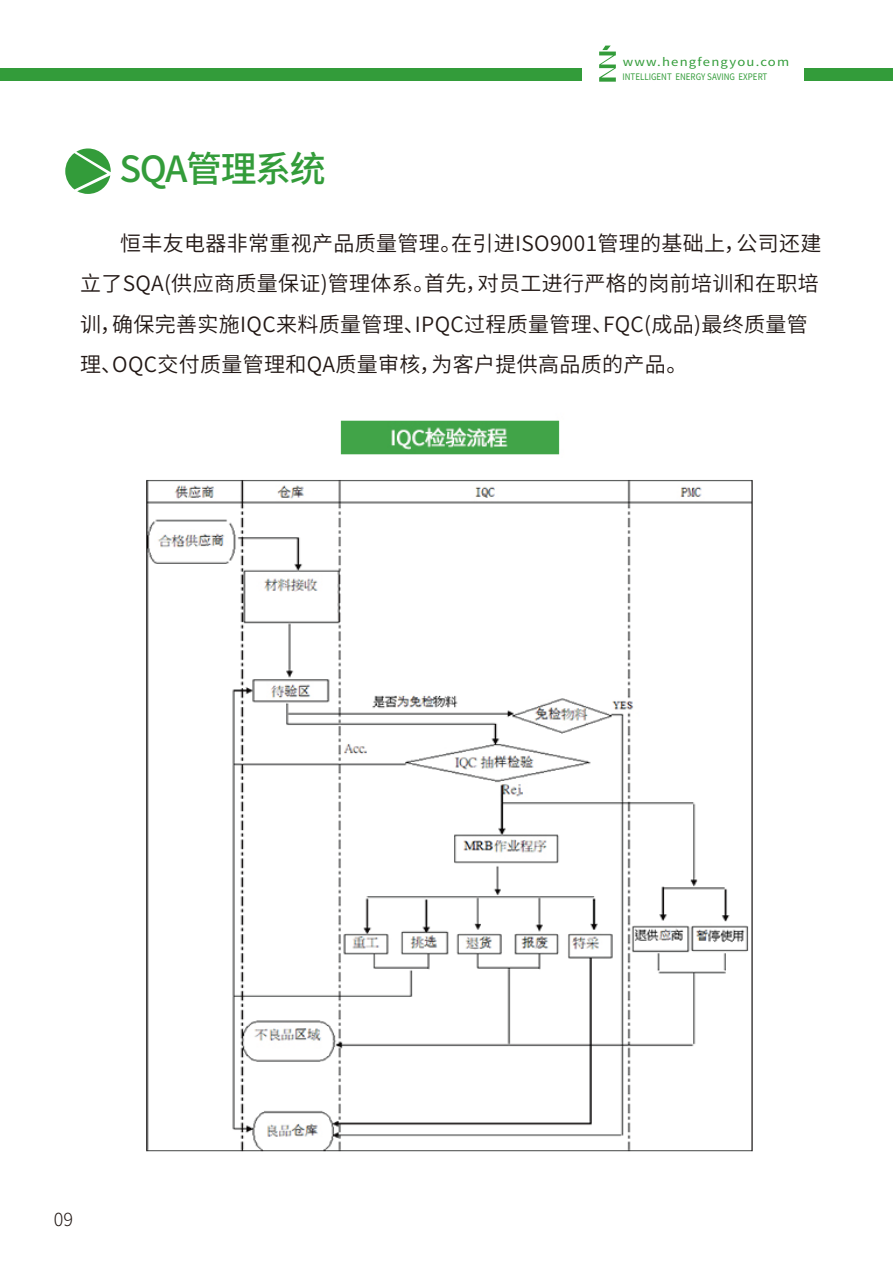
<style>
.page{position:relative;width:893px;height:1263px;background:#fff}
.page>*{position:absolute;margin:0;border:0;box-sizing:border-box;transform-origin:0 0}
.t1{font:500 36px "Source Han Sans CN";letter-spacing:-.04em;color:#339c3a}
.t2{font:21px/40.5px "Source Han Sans CN";letter-spacing:.015em;color:#221815}
.t3{font:300 18px "Source Han Sans CN";color:#221815}
.t4{font:11.4px "Source Han Sans CN";letter-spacing:.09em;color:#339c3a;scale:1.15 1}
.t5{font:9px "Source Han Sans CN";color:#339c3a;scale:.89 1}
</style>
<div class="page">
<svg style="left:599px;top:46px;width:17px;height:36px"></svg>
<div style="left:805px;top:68px;width:88px;height:12px;background:#339c3a"></div>
<div style="left:0;top:68px;width:582px;height:12px;background:#339c3a"></div>
<svg style="left:65px;top:148px;width:46px;height:46px"></svg>
<img style="left:146px;top:420px;width:607px;height:732px">
<h1 class="t1" style="left:119px;top:149px;width:208px">SQA管理系统</h1>
<p class="t4" style="left:623px;top:55px;width:146px">www.hengfengyou.com</p>
<p class="t5" style="left:622px;top:72px;width:164px">INTELLIGENT ENERGY SAVING EXPERT</p>
<p class="t2" style="left:80px;top:223px;width:743px;text-indent:40px">恒丰友电器非常重视产品质量管理。在引进ISO9001管理的基础上，公司还建立了SQA(供应商质量保证)管理体系。首先，对员工进行严格的岗前培训和在职培训，确保完善实施IQC来料质量管理、IPQC过程质量管理、FQC(成品)最终质量管理、OQC交付质量管理和QA质量审核，为客户提供高品质的产品。</p>
<p class="t3" style="left:54px;top:1209px;width:21px">09</p>
</div>
